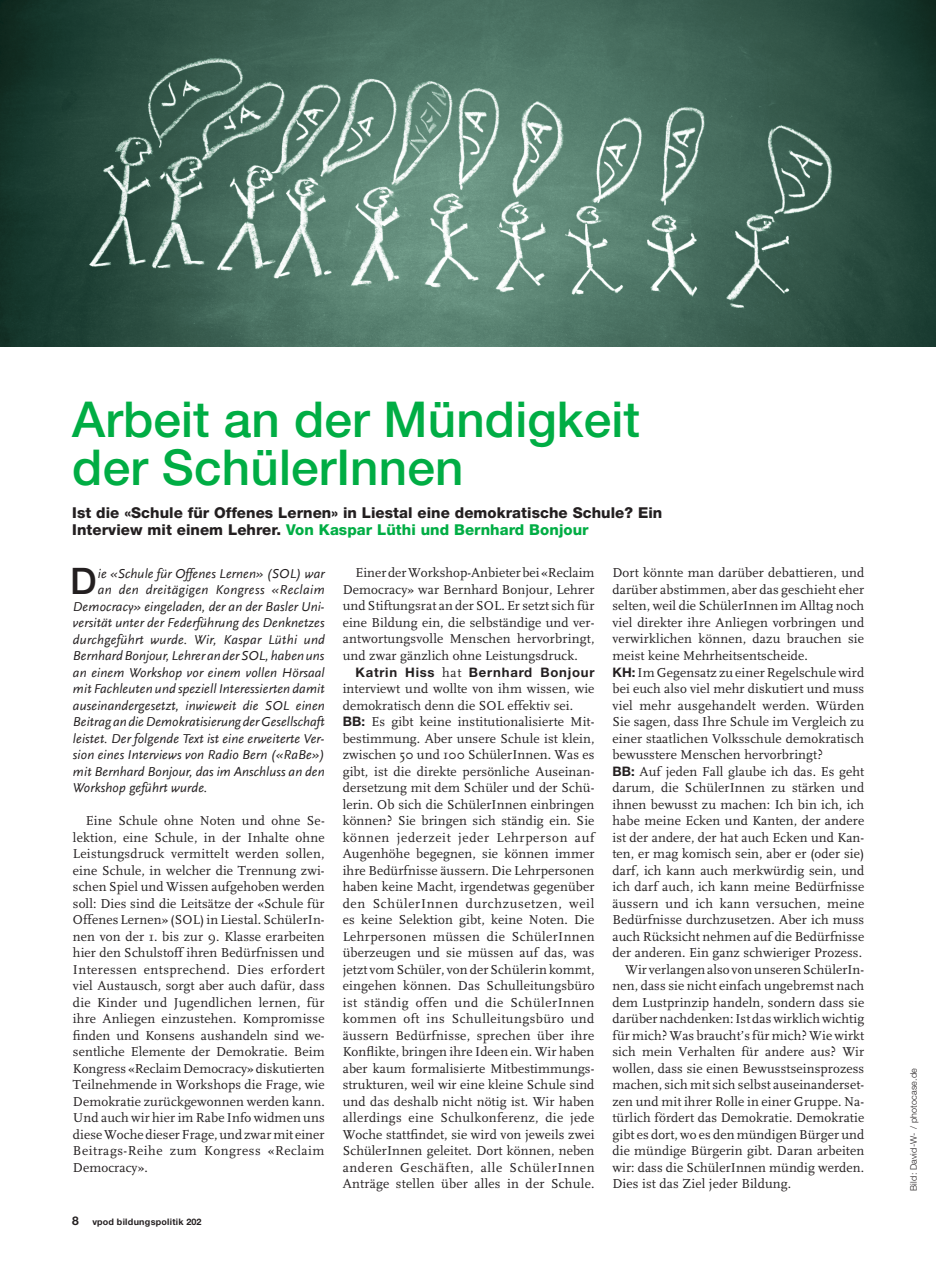
<style>
.page{position:relative;width:936px;height:1263px;background:#fff}
.page>*{position:absolute;margin:0;border:0;box-sizing:border-box;transform-origin:0 0}
.Titel_65_Helvetica_3{font:500 49.5px/48px "Helvetica Neue LT Std";letter-spacing:.005em;color:#00ad44}
.Block_Drop_Cap{font:500 36.6px "Helvetica Neue LT Std";color:#231f20}
.Vorspann_85_H_10{font:800 15px/16.5px "Helvetica Neue LT Std";letter-spacing:.005em;color:#231f20}
.Block_Scala_9pt{font:13.5px/16.5px "FF Scala";letter-spacing:.01em;color:#231f20;text-align:justify}
.Block_Scala_9pt_einz{font:13.5px/16.5px "FF Scala";letter-spacing:.01em;color:#231f20;text-align:justify}
.Block_Drop_Cap-2{font:italic 13.5px "Scala Sans";letter-spacing:.01em;color:#231f20}
.Block_Drop_Cap-3{font:italic 13.5px "Scala Sans";letter-spacing:.03em;color:#231f20}
.Block_Scala_9pt_einz-2{font:700 13.2px "Helvetica Neue LT Std";letter-spacing:.055em;color:#231f20}
.Credit_vertical_45_H{font:300 9px "Helvetica Neue LT Std";letter-spacing:.02em;color:#231f20}
.t1{font:700 9px "Helvetica Neue LT Std";letter-spacing:.03em;color:#231f20}
.s1{color:#00ad44}
.s2{font-size:12px}
.s3{font-family:"FF Scala";font-weight:400;font-size:13.5px}
.s4{font-family:"Helvetica Neue LT Std";font-weight:700;font-size:13.2px}
</style>
<div class="page">
<img style="left:0;top:0;width:935px;height:347px">
<p class="Titel_65_Helvetica_3" style="left:72px;top:395px;width:569px">Arbeit an der Mündigkeit der SchülerInnen</p>
<p class="Vorspann_85_H_10" style="left:72px;top:505px;width:591px">Ist die «Schule für Offenes Lernen» in Liestal eine demokratische Schule? Ein<br>Interview mit einem Lehrer. <span class="s1">Von Kaspar Lüthi und Bernhard Bonjour</span></p>
<p class="Block_Drop_Cap" style="left:70px;top:559px;width:28px">D</p>
<p class="Block_Drop_Cap-2" style="left:98px;top:566px;width:228px">ie «Schule für Offenes Lernen» (SOL) war</p>
<p class="Block_Drop_Cap-3" style="left:98px;top:582px;width:228px">an den dreitägigen Kongress «Reclaim</p>
<p class="Block_Drop_Cap-2" style="left:73px;top:599px;width:253px">Democracy» eingeladen, der an der Basler Uni-</p>
<p class="Block_Drop_Cap-2" style="left:73px;top:615px;width:253px">versität unter der Federführung des Denknetzes</p>
<p class="Block_Drop_Cap-2" style="left:73px;top:632px;width:253px">durchgeführt wurde. Wir, Kaspar Lüthi und</p>
<p class="Block_Drop_Cap-2" style="left:73px;top:648px;width:253px">Bernhard Bonjour, Lehrer an der SOL, haben uns</p>
<p class="Block_Drop_Cap-2" style="left:73px;top:665px;width:253px">an einem Workshop vor einem vollen Hörsaal</p>
<p class="Block_Drop_Cap-2" style="left:73px;top:681px;width:253px">mit Fachleuten und speziell Interessierten damit</p>
<p class="Block_Drop_Cap-2" style="left:73px;top:698px;width:253px">auseinandergesetzt, inwieweit die SOL einen</p>
<p class="Block_Drop_Cap-2" style="left:73px;top:714px;width:253px">Beitrag an die Demokratisierung der Gesellschaft</p>
<p class="Block_Drop_Cap-2" style="left:73px;top:731px;width:253px">leistet. Der folgende Text ist eine erweiterte Ver-</p>
<p class="Block_Drop_Cap-2" style="left:73px;top:747px;width:253px">sion eines Interviews von Radio Bern («RaBe»)</p>
<p class="Block_Drop_Cap-2" style="left:73px;top:764px;width:253px">mit Bernhard Bonjour, das im Anschluss an den</p>
<p class="Block_Drop_Cap-2" style="left:73px;top:780px;width:136px">Workshop geführt wurde.</p>
<p class="Block_Scala_9pt_einz" style="left:73px;top:813px;width:253px;text-indent:13px">Eine Schule ohne Noten und ohne Se&shy;lektion, eine Schule, in der Inhalte ohne Leistungsdruck vermittelt werden sollen, eine Schule, in welcher die Trennung zwi&shy;schen Spiel und Wissen aufgehoben werden soll: Dies sind die Leitsätze der «Schule für Offenes Lernen» (SOL) in Liestal. SchülerIn&shy;nen von der 1. bis zur 9. Klasse erarbeiten hier den Schulstoff ihren Bedürfnissen und Interessen entsprechend. Dies erfordert viel Austausch, sorgt aber auch dafür, dass die Kinder und Jugendlichen lernen, für ihre Anliegen einzustehen. Kompromisse finden und Konsens aushandeln sind we&shy;sentliche Elemente der Demokratie. Beim Kongress «Reclaim Democracy» diskutierten Teilnehmende in Workshops die Frage, wie Demokratie zurückgewonnen werden kann.<br>Und auch wir hier im Rabe Info widmen uns diese Woche dieser Frage, und zwar mit einer Beitrags-Reihe zum Kongress «Reclaim Democracy».</p>
<p class="t1" style="left:72px;top:1216px;width:131px"><span class="s2">8</span> vpod bildungspolitik 202</p>
<p class="Block_Scala_9pt_einz" style="left:343px;top:565px;width:253px;text-indent:13px">Einer der Workshop-Anbieter bei «Reclaim Democracy» war Bernhard Bonjour, Lehrer und Stiftungsrat an der SOL. Er setzt sich für eine Bildung ein, die selbständige und ver&shy;antwortungsvolle Menschen hervorbringt, und zwar gänzlich ohne Leistungsdruck.</p>
<p class="Block_Scala_9pt_einz-2" style="left:355px;top:664px;width:240px">Katrin Hiss <span class="s3">hat</span> Bernhard Bonjour</p>
<p class="Block_Scala_9pt_einz" style="left:343px;top:681px;width:253px">interviewt und wollte von ihm wissen, wie demokratisch denn die SOL effektiv sei.</p>
<p class="Block_Scala_9pt" style="left:343px;top:714px;width:253px"><span class="s4">BB:</span> Es gibt keine institutionalisierte Mit&shy;bestimmung. Aber unsere Schule ist klein, zwischen 50 und 100 SchülerInnen. Was es gibt, ist die direkte persönliche Auseinan&shy;dersetzung mit dem Schüler und der Schü&shy;lerin. Ob sich die SchülerInnen einbringen können? Sie bringen sich ständig ein. Sie können jederzeit jeder Lehrperson auf Augenhöhe begegnen, sie können immer ihre Bedürfnisse äussern. Die Lehrpersonen haben keine Macht, irgendetwas gegenüber den SchülerInnen durchzusetzen, weil es keine Selektion gibt, keine Noten. Die Lehrpersonen müssen die SchülerInnen überzeugen und sie müssen auf das, was jetzt vom Schüler, von der Schülerin kommt, eingehen können. Das Schulleitungsbüro ist ständig offen und die SchülerInnen kommen oft ins Schulleitungsbüro und äussern Bedürfnisse, sprechen über ihre Konflikte, bringen ihre Ideen ein. Wir haben aber kaum formalisierte Mitbestimmungs&shy;strukturen, weil wir eine kleine Schule sind und das deshalb nicht nötig ist. Wir haben allerdings eine Schulkonferenz, die jede Woche stattfindet, sie wird von jeweils zwei SchülerInnen geleitet. Dort können, neben anderen Geschäften, alle SchülerInnen Anträge stellen über alles in der Schule.</p>
<p class="Block_Scala_9pt" style="left:612px;top:565px;width:253px">Dort könnte man darüber debattieren, und darüber abstimmen, aber das geschieht eher selten, weil die SchülerInnen im Alltag noch viel direkter ihre Anliegen vorbringen und verwirklichen können, dazu brauchen sie meist keine Mehrheitsentscheide.</p>
<p class="Block_Scala_9pt" style="left:612px;top:664px;width:253px"><span class="s4">KH:</span> Im Gegensatz zu einer Regelschule wird bei euch also viel mehr diskutiert und muss viel mehr ausgehandelt werden. Würden Sie sagen, dass Ihre Schule im Vergleich zu einer staatlichen Volksschule demokratisch bewusstere Menschen hervorbringt?</p>
<p class="Block_Scala_9pt" style="left:612px;top:763px;width:253px"><span class="s4">BB:</span> Auf jeden Fall glaube ich das. Es geht darum, die SchülerInnen zu stärken und ihnen bewusst zu machen: Ich bin ich, ich habe meine Ecken und Kanten, der andere ist der andere, der hat auch Ecken und Kan&shy;ten, er mag komisch sein, aber er (oder sie) darf, ich kann auch merkwürdig sein, und ich darf auch, ich kann meine Bedürfnisse äussern und ich kann versuchen, meine Bedürfnisse durchzusetzen. Aber ich muss auch Rücksicht nehmen auf die Bedürfnisse der anderen. Ein ganz schwieriger Prozess.</p>
<p class="Block_Scala_9pt_einz" style="left:612px;top:961px;width:253px;text-indent:13px">Wir verlangen also von unseren SchülerIn&shy;nen, dass sie nicht einfach ungebremst nach dem Lustprinzip handeln, sondern dass sie darüber nachdenken: Ist das wirklich wichtig für mich? Was braucht’s für mich? Wie wirkt sich mein Verhalten für andere aus? Wir wollen, dass sie einen Bewusstseinsprozess machen, sich mit sich selbst auseinanderset&shy;zen und mit ihrer Rolle in einer Gruppe. Na&shy;türlich fördert das Demokratie. Demokratie gibt es dort, wo es den mündigen Bürger und die mündige Bürgerin gibt. Daran arbeiten wir: dass die SchülerInnen mündig werden.<br>Dies ist das Ziel jeder Bildung.</p>
<p class="Credit_vertical_45_H" style="left:908px;top:1191px;width:124px;rotate:-90deg">Bild: David-W- / photocase.de</p>
</div>
